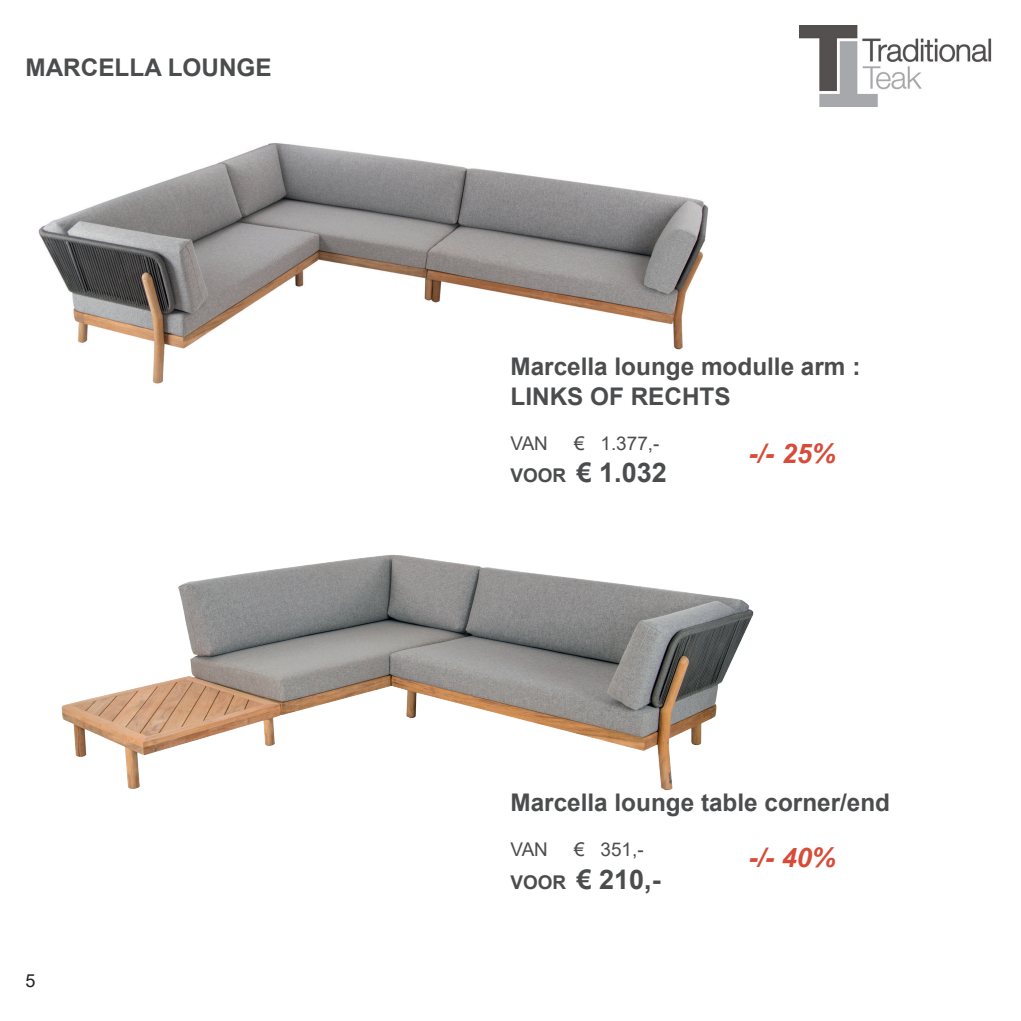
<style>
.page{position:relative;width:1021px;height:1021px;background:#fff}
.page>*{position:absolute;margin:0;border:0;box-sizing:border-box;transform-origin:0 0}
.t1{font:700 27px "Arial";color:#4b4c4d}
.t2{font:italic 700 27px "Arial";color:#d74b38}
.t3{font:700 24.3px/29.1px "Arial";color:#4b4c4d}
.t4{font:18.9px "Arial";color:#4b4c4d}
.t5{font:18px "Arial";color:#231f20}
.s1{font-size:18.9px}
</style>
<div class="page">
<img style="left:38px;top:143px;width:671px;height:241px">
<img style="left:799px;top:26px;width:193px;height:81px">
<img style="left:61px;top:554px;width:693px;height:237px">
<p class="t3" style="left:26px;top:53px;width:248px">MARCELLA LOUNGE</p>
<p class="t5" style="left:26px;top:968px;width:12px">5</p>
<p class="t3" style="left:510px;top:352px;width:351px">Marcella lounge modulle arm :<br>LINKS OF RECHTS</p>
<p class="t4" style="left:510px;top:430px;width:39px">VAN</p>
<p class="t4" style="left:574px;top:430px;width:87px">€ 1.377,-</p>
<p class="t1" style="left:510px;top:454px;width:158px"><span class="s1">VOOR</span> € 1.032</p>
<p class="t2" style="left:748px;top:435px;width:89px">-/- 25%</p>
<p class="t3" style="left:510px;top:788px;width:381px">Marcella lounge table corner/end</p>
<p class="t4" style="left:510px;top:836px;width:39px">VAN</p>
<p class="t4" style="left:574px;top:836px;width:71px">€ 351,-</p>
<p class="t1" style="left:510px;top:860px;width:152px"><span class="s1">VOOR</span> € 210,-</p>
<p class="t2" style="left:748px;top:839px;width:89px">-/- 40%</p>
</div>
